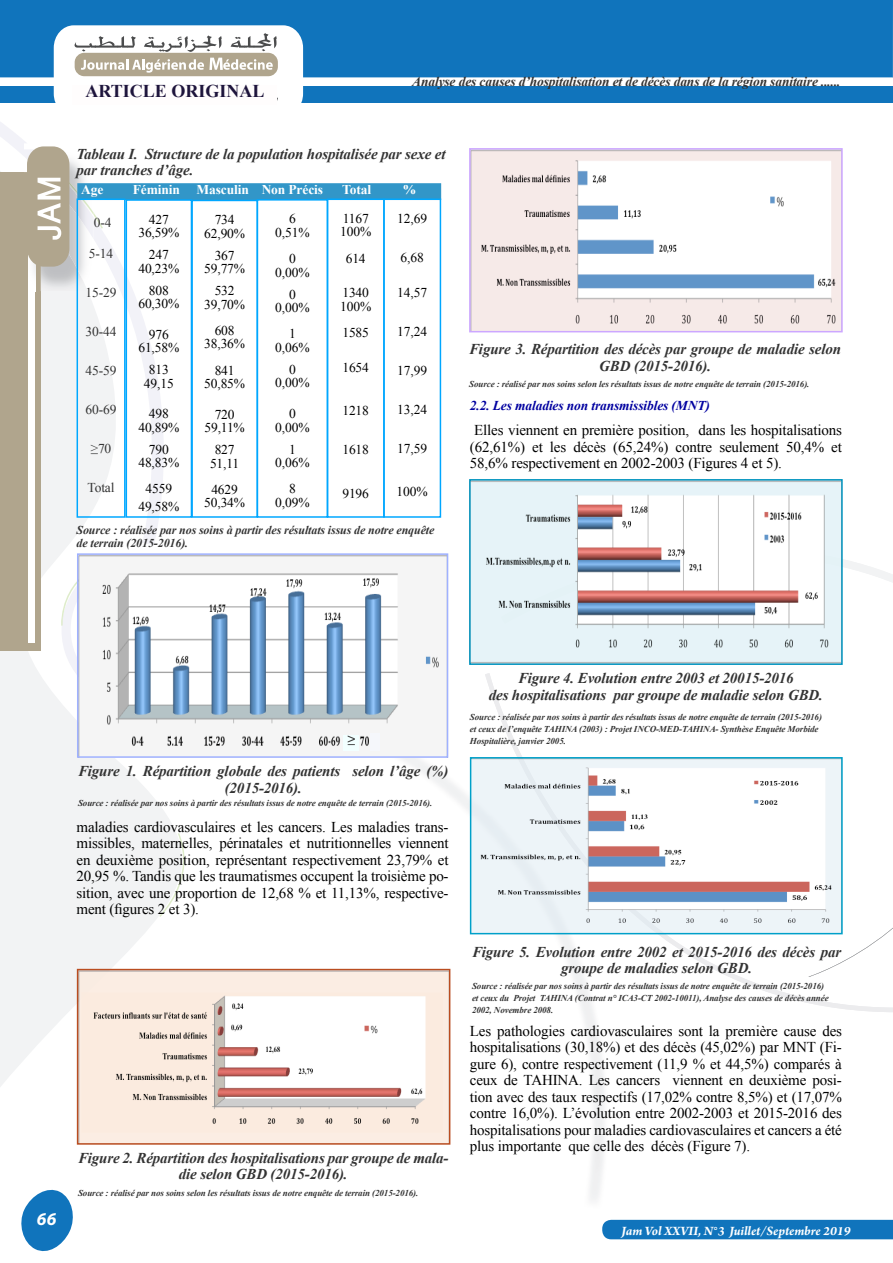
<style>
.page{position:relative;width:893px;height:1263px;background:#fff}
.page>*{position:absolute;margin:0;border:0;box-sizing:border-box;transform-origin:0 0}
.t1{font:700 18px "Times New Roman";color:#1e153c}
.t2{font:italic 700 18px "Myriad Pro";color:#fff}
.t3{font:15px/16.5px "Times New Roman";letter-spacing:-.01em;color:#000;text-align:justify}
.t4{font:italic 700 15px/16.5px "Times New Roman";letter-spacing:-.01em;color:#333;text-align:center}
.t5{font:13.5px/13.5px "Times New Roman";letter-spacing:-.01em;color:#000;text-align:center}
.t6{font:italic 700 13.5px "Times New Roman";letter-spacing:-.01em;color:#333}
.t7{font:italic 700 13.5px "Times New Roman";letter-spacing:-.01em;color:#0000a0}
.t8{font:italic 700 13.5px "Arno Pro";letter-spacing:-.005em;color:#fff}
.t9{font:13.5px "Times New Roman";letter-spacing:-.01em;color:#333}
.t10{font:700 13.5px "Times New Roman";letter-spacing:-.01em;color:#fff}
.t11{font:700 13.5px "Times New Roman";color:#333}
.t12{font:italic 700 12px/13.5px "Times New Roman";letter-spacing:-.01em;color:#333}
.t13{font:italic 700 9px/12px "Times New Roman";letter-spacing:-.01em;color:#333}
</style>
<div class="page">
<div style="left:0;top:0;width:893px;height:77px;background:#1074bc"></div>
<svg style="left:21px;top:1189px;width:52px;height:63px"></svg>
<svg style="left:0;top:545px;width:257px;height:546px;fill:#f2f3f4"></svg>
<svg style="left:0;top:122px;width:164px;height:423px"></svg>
<img style="left:408px;top:766px;width:62px;height:50px">
<img style="left:469px;top:816px;width:1px;height:49px">
<svg style="left:93px;top:212px;width:10px;height:17px"></svg>
<svg style="left:61px;top:556px;width:16px;height:148px"></svg>
<svg style="left:159px;top:833px;width:25px;height:84px"></svg>
<div style="left:0;top:172px;width:41px;height:478px;background:#b0a58d"></div>
<div style="left:29px;top:177px;width:6px;height:466px;background:#fff"></div>
<img style="left:28px;top:239px;width:65px;height:52px">
<img style="left:41px;top:239px;width:47px;height:52px">
<img style="left:24px;top:149px;width:69px;height:90px">
<img style="left:69px;top:172px;width:24px;height:43px">
<img style="left:29px;top:259px;width:6px;height:32px">
<div style="left:27px;top:146px;width:42px;height:121px;background:#b0a58d;border-radius:17px"></div>
<svg style="left:38px;top:178px;width:23px;height:62px"></svg>
<div style="left:288px;top:86px;width:605px;height:17px;background:#1074bc"></div>
<div style="left:0;top:86px;width:60px;height:17px;background:#1074bc"></div>
<svg style="left:54px;top:25px;width:249px;height:78px"></svg>
<div style="left:72px;top:85px;width:205px;height:20px;background:#fffdfd"></div>
<div style="left:602px;top:1220px;width:291px;height:20px;background:#1074bc"></div>
<svg style="left:485px;top:673px;width:408px;height:339px"></svg>
<svg style="left:501px;top:559px;width:392px;height:219px"></svg>
<div style="left:78px;top:184px;width:362px;height:15px;background:#3296c8"></div>
<div style="left:77px;top:183px;width:364px;height:17px;border:2px solid #3296c8"></div>
<div style="left:77px;top:198px;width:49px;height:320px;border:2px solid #00a7ff"></div>
<div style="left:126px;top:199px;width:66px;height:319px;border:2px solid #00a7ff"></div>
<div style="left:191px;top:200px;width:67px;height:318px;border:2px solid #00a7ff"></div>
<div style="left:257px;top:199px;width:71px;height:319px;border:2px solid #00a7ff"></div>
<div style="left:327px;top:198px;width:58px;height:320px;border:2px solid #00a7ff"></div>
<div style="left:383px;top:198px;width:58px;height:320px;border:2px solid #00a7ff"></div>
<img style="left:80px;top:556px;width:365px;height:199px">
<div style="left:77px;top:553px;width:371px;height:205px;border:2px solid #9fb1ff"></div>
<img style="left:80px;top:972px;width:367px;height:170px">
<div style="left:77px;top:969px;width:373px;height:176px;border:2px solid #ba4d20"></div>
<img style="left:472px;top:151px;width:368px;height:178px">
<div style="left:469px;top:148px;width:374px;height:184px;border:2px solid #cca7ff"></div>
<img style="left:472px;top:482px;width:368px;height:180px">
<div style="left:469px;top:479px;width:374px;height:186px;border:2px solid #0094bf"></div>
<img style="left:473px;top:760px;width:367px;height:171px">
<div style="left:470px;top:757px;width:373px;height:177px;border:2px solid #00a0c9"></div>
<div style="left:344px;top:735px;width:15px;height:16px;background:#f2ffff"></div>
<div style="left:370px;top:733px;width:10px;height:18px;background:#f5f7fb"></div>
<p class="t1" style="left:86px;top:78px;width:180px">ARTICLE ORIGINAL</p>
<p class="t6" style="left:412px;top:72px;width:430px">Analyse des causes d’hospitalisation et de décès dans de la région sanitaire ......</p>
<p class="t4" style="left:77px;top:145px;width:370px;text-align:left">Tableau I. Structure de la population hospitalisée par sexe et par tranches d’âge.</p>
<p class="t10" style="left:81px;top:180px;width:24px">Age</p>
<p class="t10" style="left:133px;top:180px;width:192px">Féminin Masculin Non Précis</p>
<p class="t10" style="left:342px;top:180px;width:30px">Total</p>
<p class="t10" style="left:403px;top:180px;width:15px">%</p>
<p class="t9" style="left:94px;top:214px;width:19px">0-4</p>
<p class="t9" style="left:89px;top:244px;width:26px">5-14</p>
<p class="t9" style="left:86px;top:283px;width:32px">15-29</p>
<p class="t9" style="left:86px;top:322px;width:32px">30-44</p>
<p class="t9" style="left:86px;top:361px;width:32px">45-59</p>
<p class="t9" style="left:86px;top:400px;width:32px">60-69</p>
<p class="t9" style="left:91px;top:439px;width:22px">≥70</p>
<p class="t9" style="left:88px;top:478px;width:29px">Total</p>
<p class="t5" style="left:397px;top:211px;width:31px">12,69</p>
<p class="t5" style="left:401px;top:250px;width:25px">6,68</p>
<p class="t5" style="left:397px;top:285px;width:31px">14,57</p>
<p class="t5" style="left:397px;top:324px;width:31px">17,24</p>
<p class="t5" style="left:397px;top:363px;width:31px">17,99</p>
<p class="t5" style="left:397px;top:402px;width:31px">13,24</p>
<p class="t5" style="left:397px;top:441px;width:31px">17,59</p>
<p class="t5" style="left:397px;top:484px;width:33px">100%</p>
<p class="t12" style="left:77px;top:523px;width:359px">Source : réalisée par nos soins à partir des résultats issus de notre enquête de terrain (2015-2016).</p>
<p class="t5" style="left:340px;top:211px;width:33px;text-align:left">1167<br>100%</p>
<p class="t5" style="left:346px;top:251px;width:21px">614</p>
<p class="t5" style="left:340px;top:286px;width:33px;text-align:left">1340<br>100%</p>
<p class="t5" style="left:342px;top:326px;width:28px">1585</p>
<p class="t5" style="left:342px;top:360px;width:28px">1654</p>
<p class="t5" style="left:342px;top:404px;width:28px">1218</p>
<p class="t5" style="left:342px;top:443px;width:28px">1618</p>
<p class="t5" style="left:342px;top:486px;width:28px">9196</p>
<p class="t5" style="left:275px;top:212px;width:36px">6<br>0,51%</p>
<p class="t5" style="left:275px;top:252px;width:36px">0<br>0,00%</p>
<p class="t5" style="left:275px;top:287px;width:36px">0<br>0,00%</p>
<p class="t5" style="left:275px;top:327px;width:36px">1<br>0,06%</p>
<p class="t5" style="left:275px;top:362px;width:36px">0<br>0,00%</p>
<p class="t5" style="left:275px;top:406px;width:36px">0<br>0,00%</p>
<p class="t5" style="left:275px;top:442px;width:36px">1<br>0,06%</p>
<p class="t5" style="left:275px;top:482px;width:36px">8<br>0,09%</p>
<p class="t5" style="left:138px;top:212px;width:42px">427<br>36,59%</p>
<p class="t5" style="left:138px;top:248px;width:42px">247<br>40,23%</p>
<p class="t5" style="left:138px;top:283px;width:42px">808<br>60,30%</p>
<p class="t5" style="left:138px;top:327px;width:42px">976<br>61,58%</p>
<p class="t5" style="left:144px;top:363px;width:31px">813<br>49,15</p>
<p class="t5" style="left:138px;top:407px;width:42px">498<br>40,89%</p>
<p class="t5" style="left:138px;top:442px;width:42px">790<br>48,83%</p>
<p class="t5" style="left:138px;top:480px;width:42px;line-height:17.7px">4559<br>49,58%</p>
<p class="t5" style="left:204px;top:213px;width:42px">734<br>62,90%</p>
<p class="t5" style="left:204px;top:248px;width:42px">367<br>59,77%</p>
<p class="t5" style="left:204px;top:284px;width:42px">532<br>39,70%</p>
<p class="t5" style="left:204px;top:323px;width:42px">608<br>38,36%</p>
<p class="t5" style="left:204px;top:363px;width:42px">841<br>50,85%</p>
<p class="t5" style="left:204px;top:407px;width:42px">720<br>59,11%</p>
<p class="t5" style="left:210px;top:443px;width:31px">827<br>51,11</p>
<p class="t5" style="left:204px;top:482px;width:42px">4629<br>50,34%</p>
<p class="t4" style="left:469px;top:341px;width:373px">Figure 3. Répartition des décès par groupe de maladie selon<br>GBD (2015-2016).</p>
<p class="t13" style="left:469px;top:378px;width:342px">Source : réalisé par nos soins selon les résultats issus de notre enquête de terrain (2015-2016).</p>
<p class="t7" style="left:470px;top:396px;width:242px">2.2. Les maladies non transmissibles (MNT)</p>
<p class="t3" style="left:470px;top:422px;width:374px">Elles viennent en première position, dans les hospitalisations (62,61%) et les décès (65,24%) contre seulement 50,4% et 58,6% respectivement en 2002-2003 (Figures 4 et 5).</p>
<p class="t11" style="left:348px;top:730px;width:9px">≥</p>
<p class="t4" style="left:78px;top:763px;width:372px">Figure 1. Répartition globale des patients selon l’âge (%) (2015-2016).</p>
<p class="t13" style="left:78px;top:797px;width:356px">Source : réalisée par nos soins à partir des résultats issus de notre enquête de terrain (2015-2016).</p>
<p class="t3" style="left:77px;top:818px;width:374px">maladies cardiovasculaires et les cancers. Les maladies trans&shy;missibles, maternelles, périnatales et nutritionnelles viennent en deuxième position, représentant respectivement 23,79% et 20,95 %. Tandis que les traumatismes occupent la troisième po&shy;sition, avec une proportion de 12,68 % et 11,13%, respective&shy;ment (figures 2 et 3).</p>
<p class="t2" style="left:37px;top:1207px;width:21px">66</p>
<p class="t4" style="left:78px;top:1149px;width:372px">Figure 2. Répartition des hospitalisations par groupe de mala&shy;die selon GBD (2015-2016).</p>
<p class="t13" style="left:78px;top:1186px;width:342px">Source : réalisé par nos soins selon les résultats issus de notre enquête de terrain (2015-2016).</p>
<p class="t4" style="left:489px;top:669px;width:336px">Figure 4. Evolution entre 2003 et 20015-2016<br>des hospitalisations par groupe de maladie selon GBD.</p>
<p class="t13" style="left:470px;top:711px;width:354px">Source : réalisée par nos soins à partir des résultats issus de notre enquête de terrain (2015-2016) et ceux de l’enquête TAHINA (2003) : Projet INCO-MED-TAHINA- Synthèse Enquête Morbide<br>Hospitalière, janvier 2005.</p>
<p class="t4" style="left:472px;top:943px;width:371px">Figure 5. Evolution entre 2002 et 2015-2016 des décès par groupe de maladies selon GBD.</p>
<p class="t13" style="left:472px;top:980px;width:358px">Source : réalisée par nos soins à partir des résultats issus de notre enquête de terrain (2015-2016) et ceux du Projet TAHINA (Contrat n° ICA3-CT 2002-10011), Analyse des causes de décès année<br>2002, Novembre 2008.</p>
<p class="t3" style="left:470px;top:1022px;width:374px">Les pathologies cardiovasculaires sont la première cause des hospitalisations (30,18%) et des décès (45,02%) par MNT (Fi&shy;gure 6), contre respectivement (11,9 % et 44,5%) comparés à ceux de TAHINA. Les cancers viennent en deuxième posi&shy;tion avec des taux respectifs (17,02% contre 8,5%) et (17,07% contre 16,0%). L’évolution entre 2002-2003 et 2015-2016 des hospitalisations pour maladies cardiovasculaires et cancers a été plus importante que celle des décès (Figure 7).</p>
<p class="t8" style="left:621px;top:1222px;width:231px">Jam Vol XXVII, N°3 Juillet/Septembre 2019</p>
</div>
